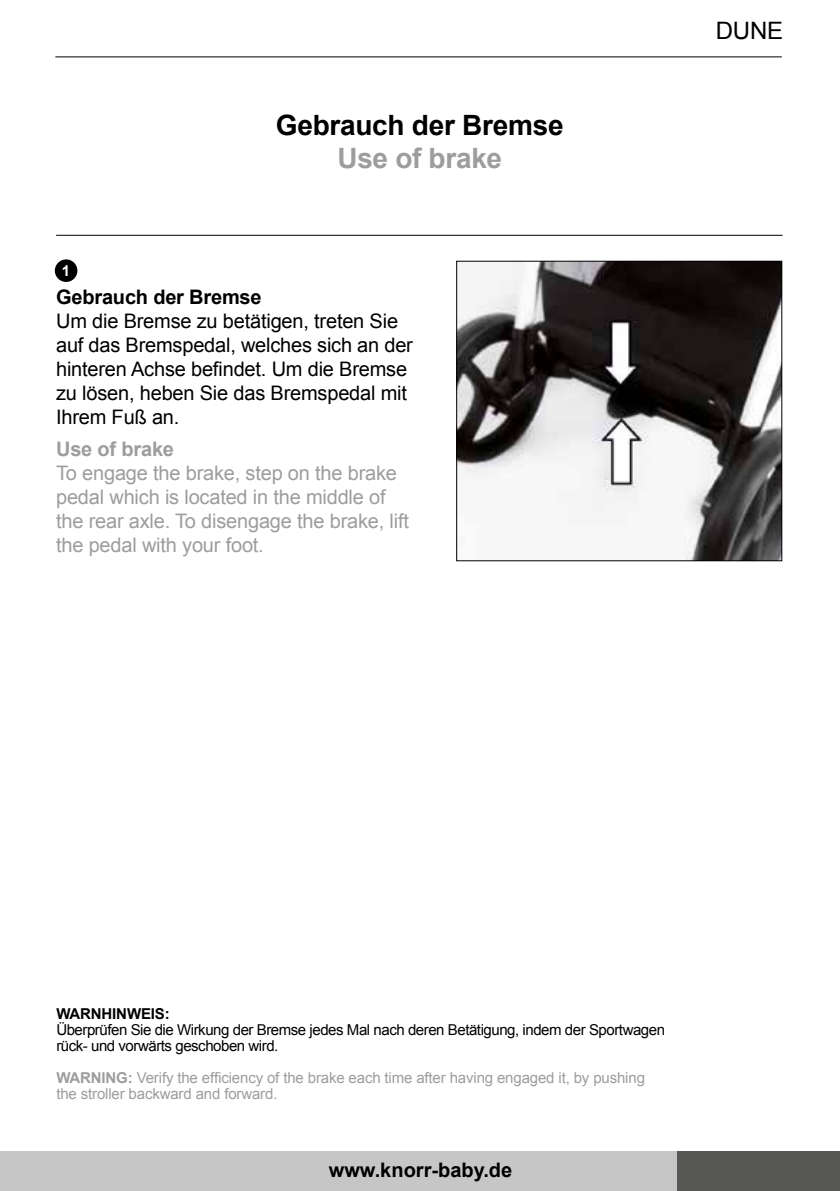
<style>
.page{position:relative;width:840px;height:1191px;background:#fff}
.page>*{position:absolute;margin:0;border:0;box-sizing:border-box;transform-origin:0 0}
.t1{font:700 28px "Arial";letter-spacing:-.01em;color:#000}
.t2{font:700 28px "Arial";letter-spacing:-.015em;color:#9d9d9c}
.t3{font:24px "Arial";color:#000}
.t4{font:20px/24px "Arial";letter-spacing:-.01em;color:#000}
.t5{font:20px/24px "Arial";letter-spacing:-.01em;color:#9d9d9c}
.t6{font:700 20px "Arial";letter-spacing:-.01em;color:#000}
.t7{font:700 20px "Arial";letter-spacing:-.01em;color:#9d9d9c}
.t8{font:15px/16px "Arial";letter-spacing:-.03em;color:#000}
.t9{font:15px/16px "Arial";letter-spacing:-.01em;color:#9d9d9c}
.t10{font:700 15px "Arial";letter-spacing:-.01em;color:#000}
.t11{font:700 15px "Arial";color:#fff}
.s1{font-weight:700}
</style>
<div class="page">
<div style="left:0;top:1151px;width:822px;height:40px;background:#c6c6c6"></div>
<div style="left:677px;top:1151px;width:162px;height:40px;background:#575756"></div>
<hr style="left:55px;top:56px;width:726px;height:1px;background:#000">
<div style="left:55px;top:259px;width:22px;height:23px;background:#000;border-radius:50%"></div>
<hr style="left:56px;top:235px;width:726px;height:1px;background:#000">
<img style="left:458px;top:263px;width:321px;height:296px">
<div style="left:456px;top:261px;width:325px;height:300px;border:1px solid #000"></div>
<h1 class="t1" style="left:276px;top:106px;width:289px">Gebrauch der Bremse</h1>
<h1 class="t2" style="left:337px;top:140px;width:166px">Use of brake</h1>
<p class="t11" style="left:62px;top:260px;width:10px">1</p>
<p class="t6" style="left:56px;top:283px;width:207px">Gebrauch der Bremse</p>
<p class="t4" style="left:56px;top:309px;width:358px">Um die Bremse zu betätigen, treten Sie auf das Bremspedal, welches sich an der hinteren Achse befindet. Um die Bremse zu lösen, heben Sie das Bremspedal mit Ihrem Fuß an.</p>
<p class="t7" style="left:56px;top:435px;width:119px">Use of brake</p>
<p class="t5" style="left:56px;top:461px;width:354px">To engage the brake, step on the brake pedal which is located in the middle of the rear axle. To disengage the brake, lift the pedal with your foot.</p>
<p class="t3" style="left:715px;top:15px;width:69px">DUNE</p>
<p class="t10" style="left:56px;top:1003px;width:115px">WARNHINWEIS:</p>
<p class="t8" style="left:56px;top:1021px;width:610px">Überprüfen Sie die Wirkung der Bremse jedes Mal nach deren Betätigung, indem der Sportwagen rück- und vorwärts geschoben wird.</p>
<p class="t9" style="left:56px;top:1069px;width:590px"><span class="s1">WARNING:</span> Verify the efficiency of the brake each time after having engaged it, by pushing the stroller backward and forward.</p>
<p class="t6" style="left:328px;top:1157px;width:185px">www.knorr-baby.de</p>
</div>
